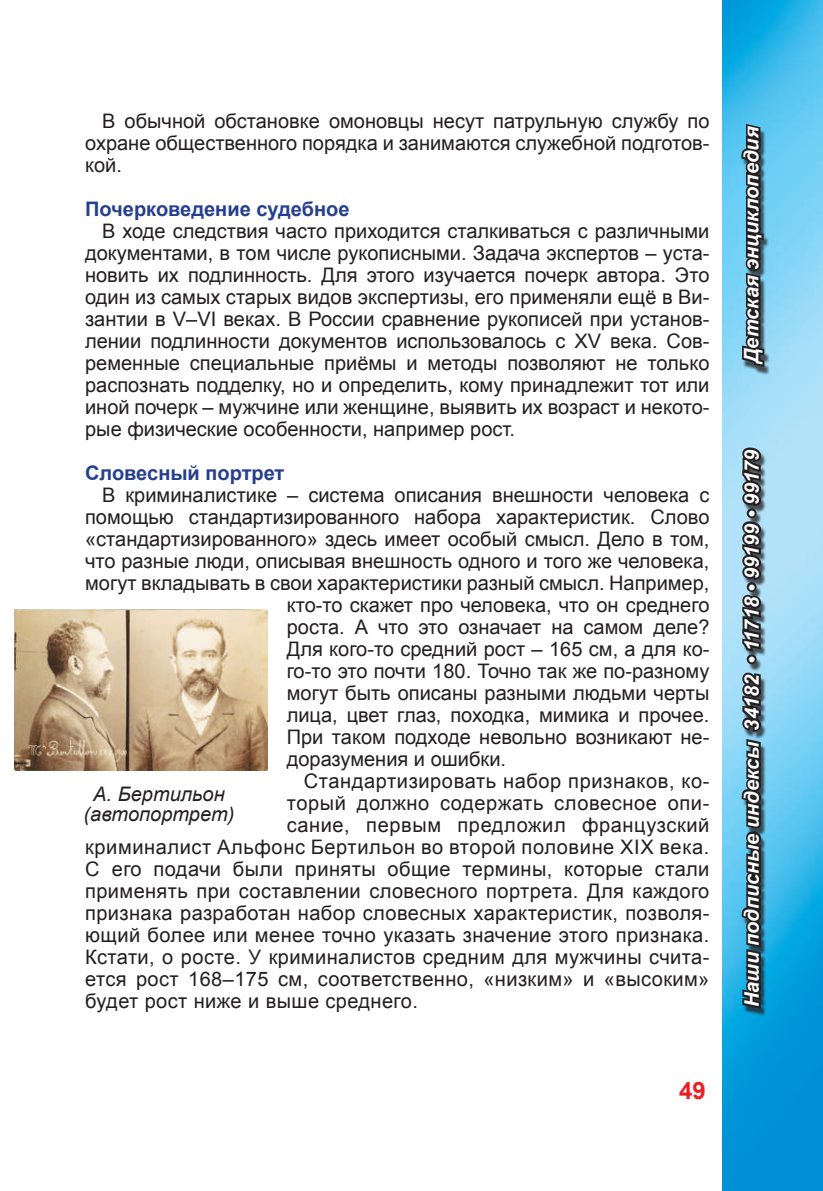
<style>
.page{position:relative;width:823px;height:1191px;background:#fff}
.page>*{position:absolute;margin:0;border:0;box-sizing:border-box;transform-origin:0 0}
.t1{font:700 24px "Arial";color:#ee1d23}
.t2{font:20px/22px "Arial";color:#231f20;text-align:justify}
.t3{font:20px "Arial";letter-spacing:.02em;color:#231f20}
.t4{font:20px "Arial";letter-spacing:.03em;color:#231f20}
.t5{font:italic 700 20px "Arial";letter-spacing:-.005em;color:#fff}
.t6{font:700 20px "Arial";color:#253f8e}
.t7{font:italic 20px/20px "Arial";color:#231f20;text-align:center}
</style>
<div class="page">
<img style="left:722px;top:0;width:100px;height:1191px">
<div style="left:742px;top:450px;width:23px;height:566px;background:#231f20;opacity:.75"></div>
<svg style="left:734px;top:444px;width:30px;height:567px;background:#507383"></svg>
<div style="left:741px;top:127px;width:28px;height:248px;background:#231f20;opacity:.75"></div>
<svg style="left:737px;top:119px;width:28px;height:250px;background:#446878"></svg>
<img style="left:15px;top:609px;width:252px;height:162px">
<p class="t2" style="left:85px;top:110px;width:625px;text-indent:17px">В обычной обстановке омоновцы несут патрульную службу по охране общественного порядка и занимаются служебной подготов&shy;кой.</p>
<p class="t6" style="left:85px;top:196px;width:266px">Почерковедение судебное</p>
<p class="t2" style="left:85px;top:220px;width:625px;text-indent:17px">В ходе следствия часто приходится сталкиваться с различными документами, в том числе рукописными. Задача экспертов – уста&shy;новить их подлинность. Для этого изучается почерк автора. Это один из самых старых видов экспертизы, его применяли ещё в Ви&shy;зантии в V–VI веках. В России сравнение рукописей при установ&shy;лении подлинности документов использовалось с XV века. Сов&shy;ременные специальные приёмы и методы позволяют не только распознать подделку, но и определить, кому принадлежит тот или иной почерк – мужчине или женщине, выявить их возраст и некото&shy;рые физические особенности, например рост.</p>
<p class="t6" style="left:85px;top:460px;width:201px">Словесный портрет</p>
<p class="t2" style="left:102px;top:484px;width:608px">В криминалистике – система описания внешности человека с</p>
<p class="t2" style="left:85px;top:506px;width:625px">помощью стандартизированного набора характеристик. Слово</p>
<p class="t2" style="left:85px;top:528px;width:625px">«стандартизированного» здесь имеет особый смысл. Дело в том,</p>
<p class="t2" style="left:85px;top:550px;width:625px">что разные люди, описывая внешность одного и того же человека,</p>
<p class="t2" style="left:85px;top:572px;width:625px">могут вкладывать в свои характеристики разный смысл. Например,</p>
<p class="t2" style="left:286px;top:594px;width:424px">кто-то скажет про человека, что он среднего</p>
<p class="t2" style="left:286px;top:616px;width:424px">роста. А что это означает на самом деле?</p>
<p class="t2" style="left:286px;top:638px;width:424px">Для кого-то средний рост – 165 см, а для ко-</p>
<p class="t2" style="left:286px;top:660px;width:424px">го-то это почти 180. Точно так же по-разному</p>
<p class="t2" style="left:286px;top:682px;width:424px">могут быть описаны разными людьми черты</p>
<p class="t2" style="left:286px;top:704px;width:424px">лица, цвет глаз, походка, мимика и прочее.</p>
<p class="t2" style="left:286px;top:726px;width:424px">При таком подходе невольно возникают не-</p>
<p class="t2" style="left:286px;top:748px;width:221px">доразумения и ошибки.</p>
<p class="t4" style="left:303px;top:768px;width:407px">Стандартизировать набор признаков, ко-</p>
<p class="t4" style="left:286px;top:790px;width:424px">торый должно содержать словесное опи-</p>
<p class="t4" style="left:286px;top:812px;width:424px">сание, первым предложил французский</p>
<p class="t4" style="left:85px;top:834px;width:625px">криминалист Альфонс Бертильон во второй половине XIX века.</p>
<p class="t3" style="left:85px;top:856px;width:625px">С его подачи были приняты общие термины, которые стали</p>
<p class="t3" style="left:85px;top:878px;width:625px">применять при составлении словесного портрета. Для каждого</p>
<p class="t3" style="left:85px;top:900px;width:625px">признака разработан набор словесных характеристик, позволя-</p>
<p class="t3" style="left:85px;top:922px;width:625px">ющий более или менее точно указать значение этого признака.</p>
<p class="t3" style="left:85px;top:944px;width:625px">Кстати, о росте. У криминалистов средним для мужчины счита-</p>
<p class="t3" style="left:85px;top:966px;width:625px">ется рост 168–175 см, соответственно, «низким» и «высоким»</p>
<p class="t3" style="left:85px;top:988px;width:334px">будет рост ниже и выше среднего.</p>
<p class="t7" style="left:84px;top:783px;width:152px">А. Бертильон (автопортрет)</p>
<p class="t1" style="left:678px;top:1075px;width:28px">49</p>
<p class="t5" style="left:737px;top:363px;width:238px;rotate:-90deg">Детская энциклопедия</p>
<p class="t5" style="left:738px;top:1007px;width:559px;rotate:-90deg">Наши подписные индексы 34182 • 11718 • 99199 • 99179</p>
</div>
